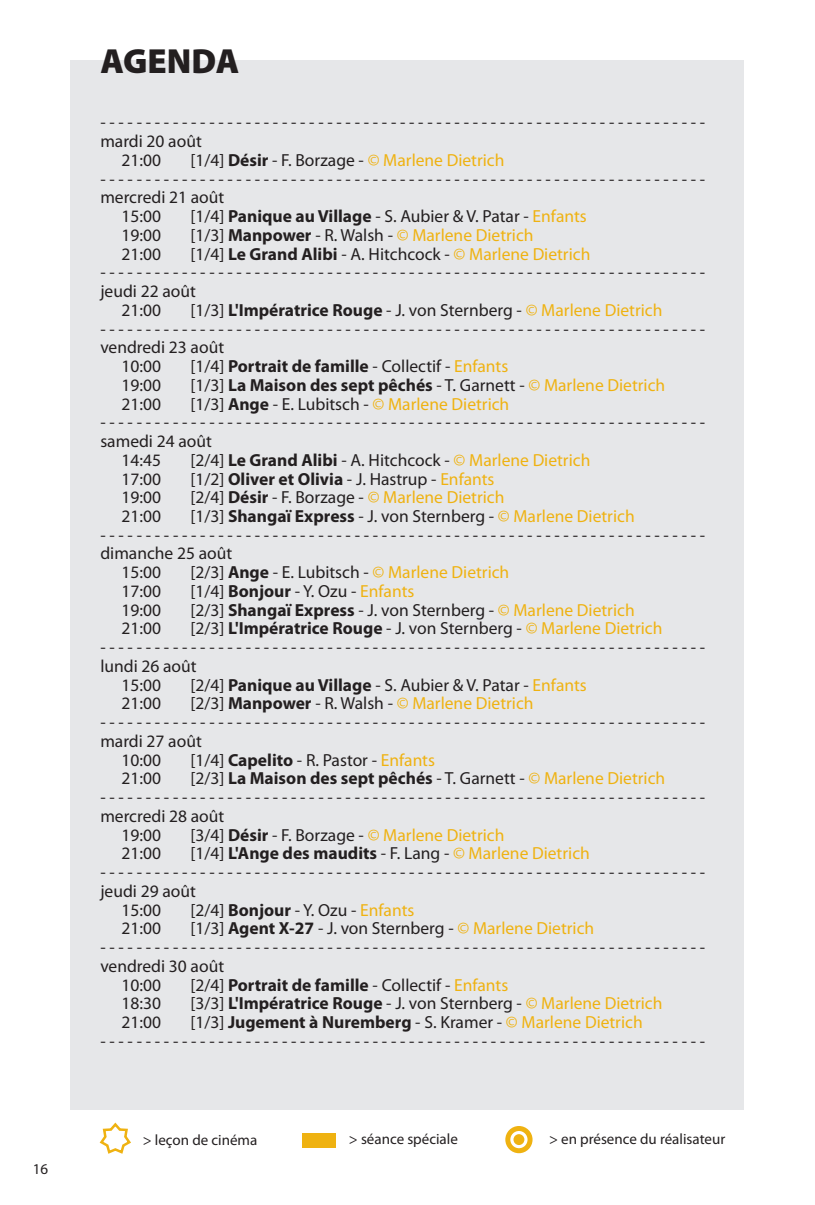
<style>
.page{position:relative;width:815px;height:1205px;background:#fff}
.page>*{position:absolute;margin:0;border:0;box-sizing:border-box;transform-origin:0 0}
.t1{font:900 35px "Myriad Pro";color:#231f20}
.t2{font:17.5px "Myriad Pro";color:#231f20}
.t3{font:700 17.5px "Myriad Pro";color:#231f20}
.t4{font:17.5px "Myriad Pro";color:#efb211}
.t5{font:15px "Myriad Pro";color:#231f20}
.s1{font-weight:700}
.s2{color:#efb211}
.s3{color:#231f20}
.s4{font-weight:700;color:#231f20}
.s5{font-weight:400}
.s6{font-weight:400;color:#efb211}
</style>
<div class="page">
<div style="left:71px;top:60px;width:673px;height:1049px;background:#e6e7e9"></div>
<svg style="left:99px;top:1122px;width:32px;height:32px"></svg>
<div style="left:302px;top:1133px;width:33px;height:14px;background:#efb211"></div>
<svg style="left:508px;top:1128px;width:22px;height:22px"></svg>
<div style="left:505px;top:1126px;width:28px;height:27px;border:5px solid #efb211;border-radius:50%"></div>
<div style="left:513px;top:1134px;width:11px;height:11px;background:#efb211;border-radius:50%"></div>
<p class="t5" style="left:33px;top:1161px;width:17px">16</p>
<h1 class="t1" style="left:100px;top:41px;width:140px">AGENDA</h1>
<p class="t2" style="left:100px;top:113px;width:606px">- - - - - - - - - - - - - - - - - - - - - - - - - - - - - - - - - - - - - - - - - - - - - - - - - - - - - - - - - - - - - - - - - - -</p>
<p class="t2" style="left:100px;top:132px;width:103px">mardi 20 août</p>
<p class="t2" style="left:122px;top:150px;width:41px">21:00</p>
<p class="t2" style="left:190px;top:150px;width:316px">[1/4] <span class="s1">Désir</span> - F. Borzage - <span class="s2">© Marlene Dietrich</span></p>
<p class="t2" style="left:100px;top:169px;width:606px">- - - - - - - - - - - - - - - - - - - - - - - - - - - - - - - - - - - - - - - - - - - - - - - - - - - - - - - - - - - - - - - - - - -</p>
<p class="t2" style="left:100px;top:188px;width:125px">mercredi 21 août</p>
<p class="t2" style="left:122px;top:207px;width:41px">15:00</p>
<p class="t2" style="left:190px;top:207px;width:398px">[1/4] <span class="s1">Panique au Village</span> - S. Aubier &amp; V. Patar - <span class="s2">Enfants</span></p>
<p class="t2" style="left:122px;top:225px;width:41px">19:00</p>
<p class="t4" style="left:190px;top:225px;width:345px"><span class="s3">[1/3]</span> <span class="s4">Manpower</span> <span class="s3">- R. Walsh -</span> © Marlene Dietrich</p>
<p class="t2" style="left:122px;top:244px;width:41px">21:00</p>
<p class="t2" style="left:190px;top:244px;width:401px">[1/4] <span class="s1">Le Grand Alibi</span> - A. Hitchcock - <span class="s2">© Marlene Dietrich</span></p>
<p class="t2" style="left:100px;top:263px;width:606px">- - - - - - - - - - - - - - - - - - - - - - - - - - - - - - - - - - - - - - - - - - - - - - - - - - - - - - - - - - - - - - - - - - -</p>
<p class="t2" style="left:100px;top:282px;width:97px">jeudi 22 août</p>
<p class="t2" style="left:122px;top:300px;width:41px">21:00</p>
<p class="t2" style="left:190px;top:300px;width:474px">[1/3] <span class="s1">L'Impératrice Rouge</span> - J. von Sternberg - <span class="s2">© Marlene Dietrich</span></p>
<p class="t2" style="left:100px;top:319px;width:606px">- - - - - - - - - - - - - - - - - - - - - - - - - - - - - - - - - - - - - - - - - - - - - - - - - - - - - - - - - - - - - - - - - - -</p>
<p class="t2" style="left:100px;top:338px;width:125px">vendredi 23 août</p>
<p class="t2" style="left:122px;top:357px;width:41px">10:00</p>
<p class="t3" style="left:190px;top:356px;width:319px"><span class="s5">[1/4]</span> Portrait de famille <span class="s5">- Collectif -</span> <span class="s6">Enfants</span></p>
<p class="t2" style="left:122px;top:375px;width:41px">19:00</p>
<p class="t3" style="left:190px;top:375px;width:476px"><span class="s5">[1/3]</span> La Maison des sept pêchés <span class="s5">- T. Garnett -</span> <span class="s6">© Marlene Dietrich</span></p>
<p class="t2" style="left:122px;top:394px;width:41px">21:00</p>
<p class="t2" style="left:190px;top:394px;width:320px">[1/3] <span class="s1">Ange</span> - E. Lubitsch - <span class="s2">© Marlene Dietrich</span></p>
<p class="t2" style="left:100px;top:413px;width:606px">- - - - - - - - - - - - - - - - - - - - - - - - - - - - - - - - - - - - - - - - - - - - - - - - - - - - - - - - - - - - - - - - - - -</p>
<p class="t2" style="left:100px;top:431px;width:113px">samedi 24 août</p>
<p class="t2" style="left:122px;top:450px;width:41px">14:45</p>
<p class="t2" style="left:190px;top:450px;width:401px">[2/4] <span class="s1">Le Grand Alibi</span> - A. Hitchcock - <span class="s2">© Marlene Dietrich</span></p>
<p class="t2" style="left:122px;top:469px;width:41px">17:00</p>
<p class="t2" style="left:190px;top:469px;width:306px">[1/2] <span class="s1">Oliver et Olivia</span> - J. Hastrup - <span class="s2">Enfants</span></p>
<p class="t2" style="left:122px;top:488px;width:41px">19:00</p>
<p class="t2" style="left:190px;top:488px;width:316px">[2/4] <span class="s1">Désir</span> - F. Borzage - <span class="s2">© Marlene Dietrich</span></p>
<p class="t2" style="left:122px;top:506px;width:41px">21:00</p>
<p class="t2" style="left:190px;top:506px;width:446px">[1/3] <span class="s1">Shangaï Express</span> - J. von Sternberg - <span class="s2">© Marlene Dietrich</span></p>
<p class="t2" style="left:100px;top:525px;width:606px">- - - - - - - - - - - - - - - - - - - - - - - - - - - - - - - - - - - - - - - - - - - - - - - - - - - - - - - - - - - - - - - - - - -</p>
<p class="t2" style="left:100px;top:544px;width:133px">dimanche 25 août</p>
<p class="t2" style="left:122px;top:563px;width:41px">15:00</p>
<p class="t2" style="left:190px;top:563px;width:320px">[2/3] <span class="s1">Ange</span> - E. Lubitsch - <span class="s2">© Marlene Dietrich</span></p>
<p class="t2" style="left:122px;top:581px;width:41px">17:00</p>
<p class="t2" style="left:190px;top:581px;width:226px">[1/4] <span class="s1">Bonjour</span> - Y. Ozu - <span class="s2">Enfants</span></p>
<p class="t2" style="left:122px;top:600px;width:41px">19:00</p>
<p class="t2" style="left:190px;top:600px;width:446px">[2/3] <span class="s1">Shangaï Express</span> - J. von Sternberg - <span class="s2">© Marlene Dietrich</span></p>
<p class="t2" style="left:122px;top:619px;width:41px">21:00</p>
<p class="t2" style="left:190px;top:619px;width:474px">[2/3] <span class="s1">L'Impératrice Rouge</span> - J. von Sternberg - <span class="s2">© Marlene Dietrich</span></p>
<p class="t2" style="left:100px;top:638px;width:606px">- - - - - - - - - - - - - - - - - - - - - - - - - - - - - - - - - - - - - - - - - - - - - - - - - - - - - - - - - - - - - - - - - - -</p>
<p class="t2" style="left:100px;top:656px;width:98px">lundi 26 août</p>
<p class="t2" style="left:122px;top:675px;width:41px">15:00</p>
<p class="t2" style="left:190px;top:675px;width:398px">[2/4] <span class="s1">Panique au Village</span> - S. Aubier &amp; V. Patar - <span class="s2">Enfants</span></p>
<p class="t2" style="left:122px;top:694px;width:41px">21:00</p>
<p class="t4" style="left:190px;top:694px;width:345px"><span class="s3">[2/3]</span> <span class="s4">Manpower</span> <span class="s3">- R. Walsh -</span> © Marlene Dietrich</p>
<p class="t2" style="left:100px;top:713px;width:606px">- - - - - - - - - - - - - - - - - - - - - - - - - - - - - - - - - - - - - - - - - - - - - - - - - - - - - - - - - - - - - - - - - - -</p>
<p class="t2" style="left:100px;top:731px;width:103px">mardi 27 août</p>
<p class="t2" style="left:122px;top:750px;width:41px">10:00</p>
<p class="t2" style="left:190px;top:750px;width:246px">[1/4] <span class="s1">Capelito</span> - R. Pastor - <span class="s2">Enfants</span></p>
<p class="t2" style="left:122px;top:769px;width:41px">21:00</p>
<p class="t3" style="left:190px;top:769px;width:476px"><span class="s5">[2/3]</span> La Maison des sept pêchés <span class="s5">- T. Garnett -</span> <span class="s6">© Marlene Dietrich</span></p>
<p class="t2" style="left:100px;top:788px;width:606px">- - - - - - - - - - - - - - - - - - - - - - - - - - - - - - - - - - - - - - - - - - - - - - - - - - - - - - - - - - - - - - - - - - -</p>
<p class="t2" style="left:100px;top:806px;width:125px">mercredi 28 août</p>
<p class="t2" style="left:122px;top:825px;width:41px">19:00</p>
<p class="t2" style="left:190px;top:825px;width:316px">[3/4] <span class="s1">Désir</span> - F. Borzage - <span class="s2">© Marlene Dietrich</span></p>
<p class="t2" style="left:122px;top:844px;width:41px">21:00</p>
<p class="t3" style="left:190px;top:844px;width:401px"><span class="s5">[1/4]</span> L'Ange des maudits <span class="s5">- F. Lang -</span> <span class="s6">© Marlene Dietrich</span></p>
<p class="t2" style="left:100px;top:863px;width:606px">- - - - - - - - - - - - - - - - - - - - - - - - - - - - - - - - - - - - - - - - - - - - - - - - - - - - - - - - - - - - - - - - - - -</p>
<p class="t2" style="left:100px;top:881px;width:97px">jeudi 29 août</p>
<p class="t2" style="left:122px;top:900px;width:41px">15:00</p>
<p class="t2" style="left:190px;top:900px;width:226px">[2/4] <span class="s1">Bonjour</span> - Y. Ozu - <span class="s2">Enfants</span></p>
<p class="t2" style="left:122px;top:919px;width:41px">21:00</p>
<p class="t2" style="left:190px;top:919px;width:405px">[1/3] <span class="s1">Agent X-27</span> - J. von Sternberg - <span class="s2">© Marlene Dietrich</span></p>
<p class="t2" style="left:100px;top:938px;width:606px">- - - - - - - - - - - - - - - - - - - - - - - - - - - - - - - - - - - - - - - - - - - - - - - - - - - - - - - - - - - - - - - - - - -</p>
<p class="t2" style="left:100px;top:956px;width:125px">vendredi 30 août</p>
<p class="t2" style="left:122px;top:975px;width:41px">10:00</p>
<p class="t3" style="left:190px;top:975px;width:319px"><span class="s5">[2/4]</span> Portrait de famille <span class="s5">- Collectif -</span> <span class="s6">Enfants</span></p>
<p class="t2" style="left:122px;top:994px;width:41px">18:30</p>
<p class="t2" style="left:190px;top:994px;width:474px">[3/3] <span class="s1">L'Impératrice Rouge</span> - J. von Sternberg - <span class="s2">© Marlene Dietrich</span></p>
<p class="t2" style="left:122px;top:1013px;width:41px">21:00</p>
<p class="t3" style="left:190px;top:1012px;width:454px"><span class="s5">[1/3]</span> Jugement à Nuremberg <span class="s5">- S. Kramer -</span> <span class="s6">© Marlene Dietrich</span></p>
<p class="t2" style="left:100px;top:1031px;width:606px">- - - - - - - - - - - - - - - - - - - - - - - - - - - - - - - - - - - - - - - - - - - - - - - - - - - - - - - - - - - - - - - - - - -</p>
<p class="t5" style="left:143px;top:1131px;width:116px">&gt; leçon de cinéma</p>
<p class="t5" style="left:349px;top:1131px;width:110px">&gt; séance spéciale</p>
<p class="t5" style="left:549px;top:1131px;width:178px">&gt; en présence du réalisateur</p>
</div>
